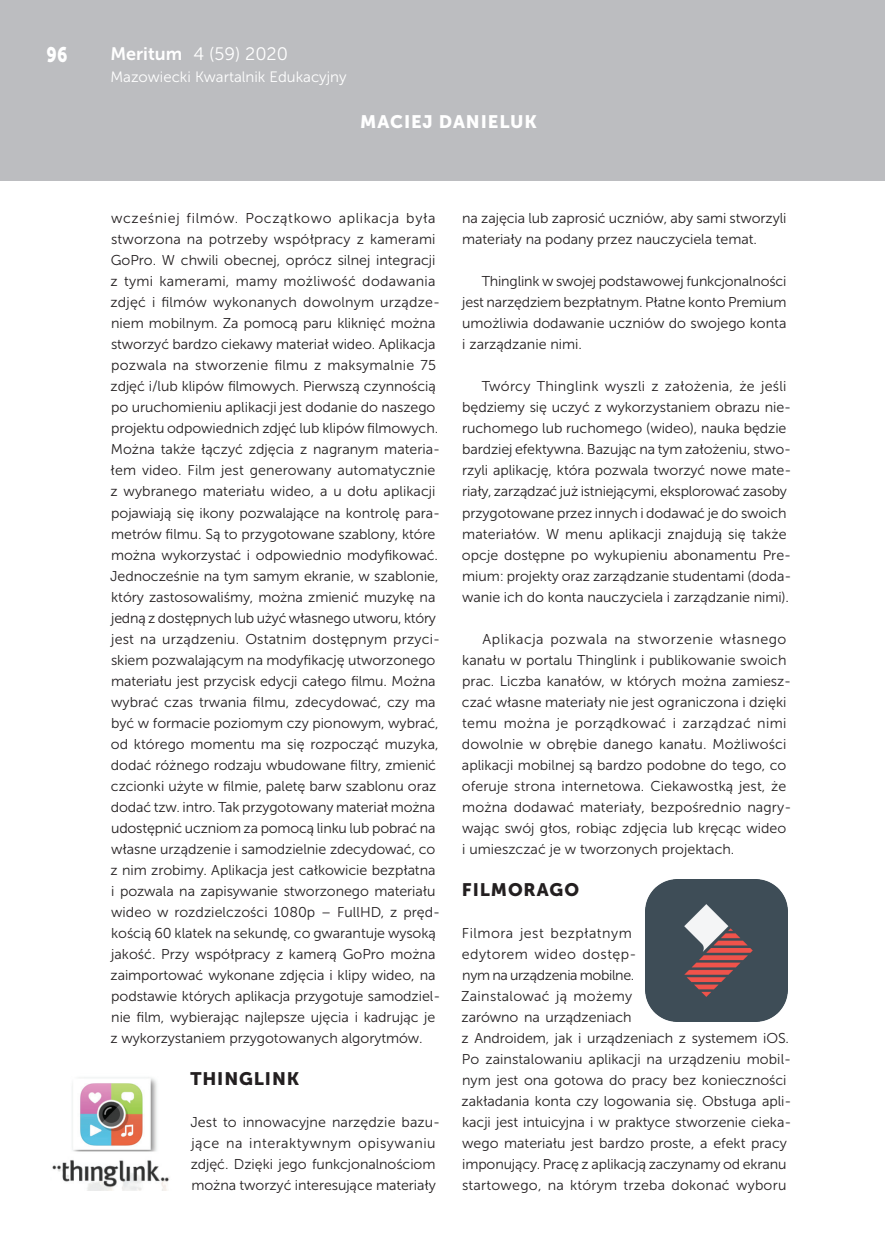
<style>
.page{position:relative;width:885px;height:1259px;background:#fff}
.page>*{position:absolute;margin:0;border:0;box-sizing:border-box;transform-origin:0 0}
.t1{font:21px "Museo Sans 900";color:#fff;scale:.8 1}
.t2{font:18px "Museo Sans 900";letter-spacing:.05em;color:#231f20}
.t3{font:18px "Museo Sans 300";color:#fff}
.t4{font:18px "Museo Sans 900";letter-spacing:.05em;color:#fff}
.t5{font:15px "Museo Sans 300";color:#fff}
.t6{font:14.25px/21px "Museo Sans 300";letter-spacing:-.005em;color:#231f20}
.s1{font-family:"Museo Sans 700"}
</style>
<div class="page">
<div style="left:0;top:0;width:884px;height:181px;background:#bcbdc0"></div>
<img style="left:52px;top:1077px;width:118px;height:113px">
<img style="left:645px;top:879px;width:142px;height:142px">
<h1 class="t1" style="left:47px;top:43px;width:27px">96</h1>
<p class="t3" style="left:110px;top:44px;width:179px"><span class="s1">Meritum</span> 4 (59) 2020</p>
<p class="t5" style="left:110px;top:68px;width:238px">Mazowiecki Kwartalnik Edukacyjny</p>
<p class="t4" style="left:360px;top:112px;width:178px">MACIEJ DANIELUK</p>
<p class="t6" style="left:110px;top:208px;width:331px">wcześniej filmów. Początkowo aplikacja była stworzona na potrzeby współpracy z kamerami GoPro. W chwili obecnej, oprócz silnej integracji z tymi kamerami, mamy możliwość dodawania zdjęć i filmów wykonanych dowolnym urządze&shy;niem mobilnym. Za pomocą paru kliknięć można stworzyć bardzo ciekawy materiał wideo. Aplikacja pozwala na stworzenie filmu z maksymalnie 75 zdjęć i/lub klipów filmowych. Pierwszą czynnością po uruchomieniu aplikacji jest dodanie do naszego projektu odpowiednich zdjęć lub klipów filmowych.<br>Można także łączyć zdjęcia z nagranym materia&shy;łem video. Film jest generowany automatycznie z wybranego materiału wideo, a u dołu aplikacji pojawiają się ikony pozwalające na kontrolę para&shy;metrów filmu. Są to przygotowane szablony, które można wykorzystać i odpowiednio modyfikować.<br>Jednocześnie na tym samym ekranie, w szablonie, który zastosowaliśmy, można zmienić muzykę na jedną z dostępnych lub użyć własnego utworu, który jest na urządzeniu. Ostatnim dostępnym przyci&shy;skiem pozwalającym na modyfikację utworzonego materiału jest przycisk edycji całego filmu. Można wybrać czas trwania filmu, zdecydować, czy ma być w formacie poziomym czy pionowym, wybrać, od którego momentu ma się rozpocząć muzyka, dodać różnego rodzaju wbudowane filtry, zmienić czcionki użyte w filmie, paletę barw szablonu oraz dodać tzw. intro. Tak przygotowany materiał można udostępnić uczniom za pomocą linku lub pobrać na własne urządzenie i samodzielnie zdecydować, co z nim zrobimy. Aplikacja jest całkowicie bezpłatna i pozwala na zapisywanie stworzonego materiału wideo w rozdzielczości 1080p – FullHD, z pręd&shy;kością 60 klatek na sekundę, co gwarantuje wysoką jakość. Przy współpracy z kamerą GoPro można zaimportować wykonane zdjęcia i klipy wideo, na podstawie których aplikacja przygotuje samodziel&shy;nie film, wybierając najlepsze ujęcia i kadrując je z wykorzystaniem przygotowanych algorytmów.</p>
<p class="t2" style="left:190px;top:1068px;width:110px">THINGLINK</p>
<p class="t6" style="left:190px;top:1111px;width:251px">Jest to innowacyjne narzędzie bazu&shy;jące na interaktywnym opisywaniu zdjęć. Dzięki jego funkcjonalnościom można tworzyć interesujące materiały</p>
<p class="t6" style="left:462px;top:208px;width:326px">na zajęcia lub zaprosić uczniów, aby sami stworzyli materiały na podany przez nauczyciela temat.</p>
<p class="t6" style="left:462px;top:271px;width:326px;text-align:justify;text-indent:20px">Thinglink w swojej podstawowej funkcjonalności jest narzędziem bezpłatnym. Płatne konto Premium umożliwia dodawanie uczniów do swojego konta i zarządzanie nimi.</p>
<p class="t6" style="left:462px;top:376px;width:331px;text-indent:20px">Twórcy Thinglink wyszli z założenia, że jeśli będziemy się uczyć z wykorzystaniem obrazu nie&shy;ruchomego lub ruchomego (wideo), nauka będzie bardziej efektywna. Bazując na tym założeniu, stwo&shy;rzyli aplikację, która pozwala tworzyć nowe mate&shy;riały, zarządzać już istniejącymi, eksplorować zasoby przygotowane przez innych i dodawać je do swoich materiałów. W menu aplikacji znajdują się także opcje dostępne po wykupieniu abonamentu Pre&shy;mium: projekty oraz zarządzanie studentami (doda&shy;wanie ich do konta nauczyciela i zarządzanie nimi).</p>
<p class="t6" style="left:462px;top:628px;width:331px;text-indent:21px">Aplikacja pozwala na stworzenie własnego kanału w portalu Thinglink i publikowanie swoich prac. Liczba kanałów, w których można zamiesz&shy;czać własne materiały nie jest ograniczona i dzięki temu można je porządkować i zarządzać nimi dowolnie w obrębie danego kanału. Możliwości aplikacji mobilnej są bardzo podobne do tego, co oferuje strona internetowa. Ciekawostką jest, że można dodawać materiały, bezpośrednio nagry&shy;wając swój głos, robiąc zdjęcia lub kręcąc wideo i umieszczać je w tworzonych projektach.</p>
<p class="t2" style="left:462px;top:879px;width:119px">FILMORAGO</p>
<p class="t6" style="left:461px;top:922px;width:332px">Filmora jest bezpłatnym<br>edytorem wideo dostęp-<br>nym na urządzenia mobilne.<br>Zainstalować ją możemy<br>zarówno na urządzeniach<br>z Androidem, jak i urządzeniach z systemem iOS.<br>Po zainstalowaniu aplikacji na urządzeniu mobil&shy;nym jest ona gotowa do pracy bez konieczności zakładania konta czy logowania się. Obsługa apli&shy;kacji jest intuicyjna i w praktyce stworzenie cieka&shy;wego materiału jest bardzo proste, a efekt pracy imponujący. Pracę z aplikacją zaczynamy od ekranu startowego, na którym trzeba dokonać wyboru</p>
</div>
